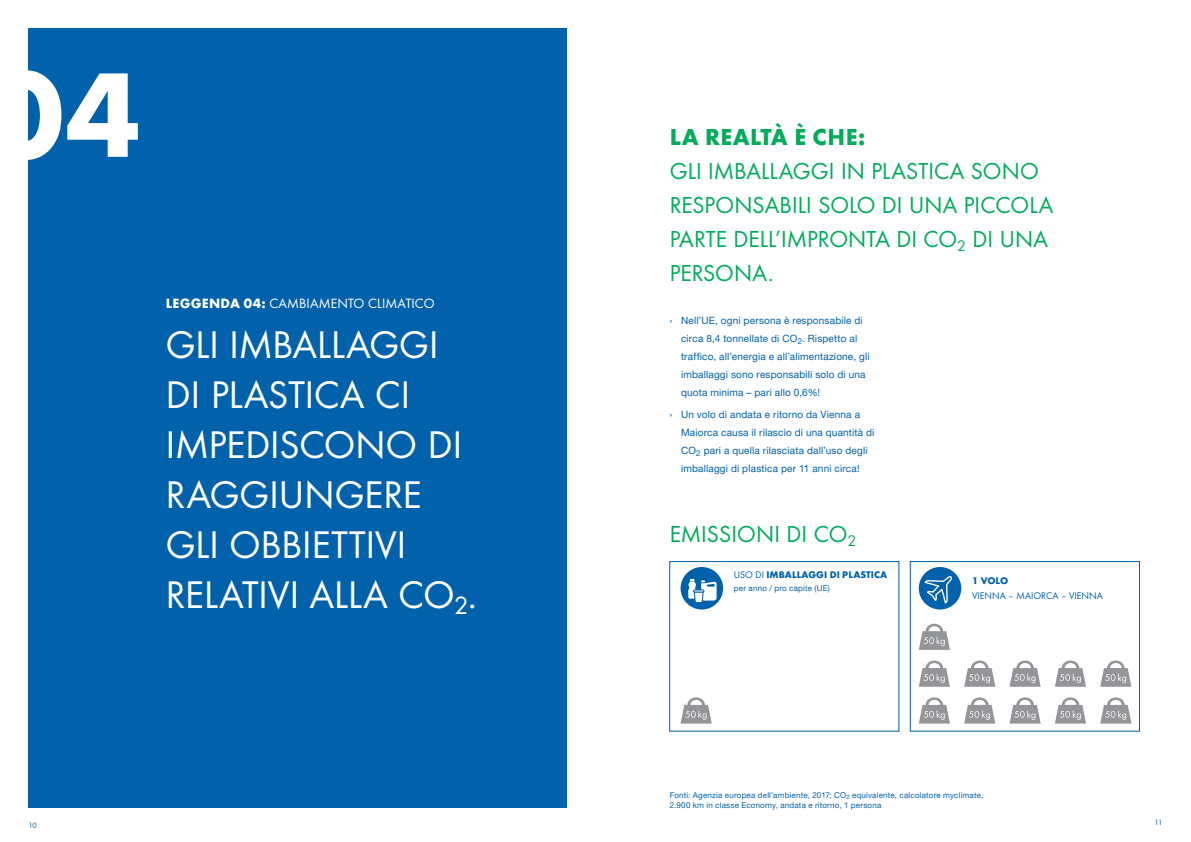
<style>
.page{position:relative;width:1191px;height:842px;background:#fff}
.page>*{position:absolute;margin:0;border:0;box-sizing:border-box;transform-origin:0 0}
.t1{font:700 125px "Futura";color:#fff}
.t2{font:40px/50px "Futura Boo";color:#fff}
.t3{font:24px/34px "Futura Boo";letter-spacing:.005em;color:#00ac5a}
.t4{font:700 24px "Futura";letter-spacing:.015em;color:#00ac5a}
.t5{font:14px "Futura Boo";letter-spacing:.01em;color:#fff}
.t6{font:10px/18px "Helvetica Neue World 55 Roman";letter-spacing:.015em;color:#0161aa}
.t7{font:700 10px "Futura";color:#0161aa}
.t8{font:10px "Futura Boo";color:#0161aa}
.t9{font:8px/10px "Helvetica Neue World 55 Roman";letter-spacing:.025em;color:#0161aa}
.t10{font:8px "Futura Boo";color:#0161aa}
.s1{font-family:"Futura";font-weight:700}
.s2{font-family:"Futura Boo";font-weight:400}
</style>
<div class="page">
<div style="left:669px;top:561px;width:230px;height:170px;border:1px solid #0161aa"></div>
<div style="left:910px;top:561px;width:229px;height:170px;border:1px solid #0161aa"></div>
<div style="left:28px;top:28px;width:539px;height:780px;background:#0161aa"></div>
<div style="left:680px;top:567px;width:43px;height:42px;background:#0161aa;border-radius:50%"></div>
<div style="left:918px;top:567px;width:43px;height:42px;background:#0161aa;border-radius:50%"></div>
<svg style="left:687px;top:579px;width:29px;height:31px"></svg>
<svg style="left:918px;top:624px;width:32px;height:26px"></svg>
<svg style="left:918px;top:660px;width:32px;height:27px"></svg>
<svg style="left:964px;top:660px;width:31px;height:27px"></svg>
<svg style="left:1009px;top:660px;width:31px;height:27px"></svg>
<svg style="left:1055px;top:660px;width:31px;height:27px"></svg>
<svg style="left:1100px;top:660px;width:31px;height:27px"></svg>
<svg style="left:918px;top:697px;width:32px;height:27px"></svg>
<svg style="left:680px;top:697px;width:31px;height:27px"></svg>
<svg style="left:964px;top:697px;width:31px;height:27px"></svg>
<svg style="left:1009px;top:697px;width:31px;height:27px"></svg>
<svg style="left:1055px;top:697px;width:31px;height:27px"></svg>
<svg style="left:1100px;top:697px;width:31px;height:27px"></svg>
<svg style="left:924px;top:576px;width:28px;height:28px"></svg>
<h1 class="t1" style="left:-11px;top:23px;width:154px">04</h1>
<h3 class="t5" style="left:166px;top:294px;width:270px"><span class="s1">LEGGENDA 04:</span> CAMBIAMENTO CLIMATICO</h3>
<h2 class="t2" style="left:166px;top:318px;width:312px">GLI IMBALLAGGI<br>DI PLASTICA CI<br>IMPEDISCONO DI<br>RAGGIUNGERE<br>GLI OBBIETTIVI<br>RELATIVI ALLA CO<sub>2</sub>.</h2>
<p class="t10" style="left:28px;top:820px;width:10px">10</p>
<h3 class="t4" style="left:669px;top:119px;width:197px">LA REALTÀ È CHE:</h3>
<h3 class="t3" style="left:669px;top:153px;width:385px">GLI IMBALLAGGI IN PLASTICA SONO<br>RESPONSABILI SOLO DI UNA PICCOLA<br>PARTE DELL’IMPRONTA DI CO<sub>2</sub> DI UNA<br>PERSONA.</h3>
<p class="t6" style="left:681px;top:311px;width:190px;text-indent:-11px">› Nell’UE, ogni persona è responsabile di circa 8,4 tonnellate di CO<sub>2</sub>. Rispetto al traffico, all’energia e all’alimentazione, gli imballaggi sono responsabili solo di una quota minima – pari allo 0,6%!</p>
<p class="t6" style="left:681px;top:406px;width:195px;text-indent:-11px">› Un volo di andata e ritorno da Vienna a Maiorca causa il rilascio di una quantità di CO<sub>2</sub> pari a quella rilasciata dall’uso degli imballaggi di plastica per 11 anni circa!</p>
<h3 class="t3" style="left:669px;top:516px;width:188px">EMISSIONI DI CO<sub>2</sub></h3>
<p class="t7" style="left:734px;top:567px;width:155px"><span class="s2">USO DI</span> IMBALLAGGI DI PLASTICA</p>
<p class="t9" style="left:734px;top:583px;width:97px">per anno / pro capite (UE)</p>
<p class="t7" style="left:972px;top:573px;width:38px">1 VOLO</p>
<p class="t8" style="left:972px;top:589px;width:132px">VIENNA – MAIORCA – VIENNA</p>
<p class="t9" style="left:669px;top:790px;width:315px">Fonti: Agenzia europea dell’ambiente, 2017; CO<sub>2</sub> equivalente, calcolatore myclimate,<br>2.900 km in classe Economy, andata e ritorno, 1 persona</p>
<p class="t10" style="left:1154px;top:817px;width:9px">11</p>
</div>
